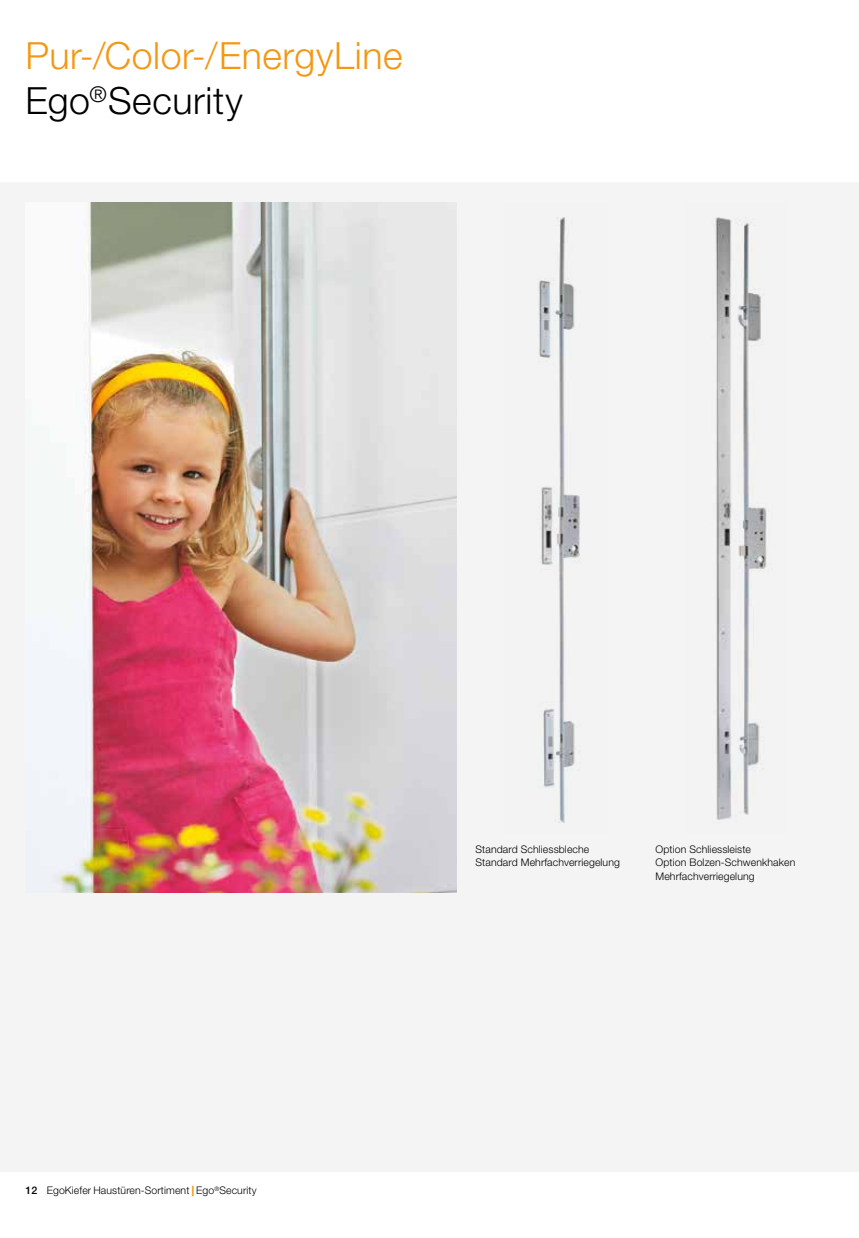
<style>
.page{position:relative;width:859px;height:1238px;background:#fff}
.page>*{position:absolute;margin:0;border:0;box-sizing:border-box;transform-origin:0 0}
.t1{font:300 37.5px/45px "Helvetica Neue LT Std";letter-spacing:.015em;color:#f49712}
.t2{font:300 10.5px/13.5px "Helvetica Neue LT Std";letter-spacing:.01em;color:#000}
.t3{font:500 10.5px "Helvetica Neue LT Std";color:#000}
.s1{color:#000}
.s2{font-weight:800;color:#f49712}
</style>
<div class="page">
<div style="left:0;top:183px;width:859px;height:988px;background:#f4f4f4"></div>
<img style="left:55px;top:203px;width:401px;height:689px">
<img style="left:538px;top:217px;width:42px;height:606px">
<img style="left:715px;top:217px;width:52px;height:603px">
<h1 class="t1" style="left:26px;top:33px;width:378px">Pur-/Color-/EnergyLine<br><span class="s1">Ego</span><sup>®</sup><span class="s1">Security</span></h1>
<p class="t3" style="left:26px;top:1184px;width:13px">12</p>
<p class="t2" style="left:47px;top:1183px;width:211px">EgoKiefer Haustüren-Sortiment <span class="s2">|</span> Ego<sup>®</sup>Security</p>
<p class="t2" style="left:476px;top:842px;width:146px">Standard Schliessbleche<br>Standard Mehrfachverriegelung</p>
<p class="t2" style="left:656px;top:842px;width:141px">Option Schliessleiste<br>Option Bolzen-Schwenkhaken<br>Mehrfachverriegelung</p>
</div>
